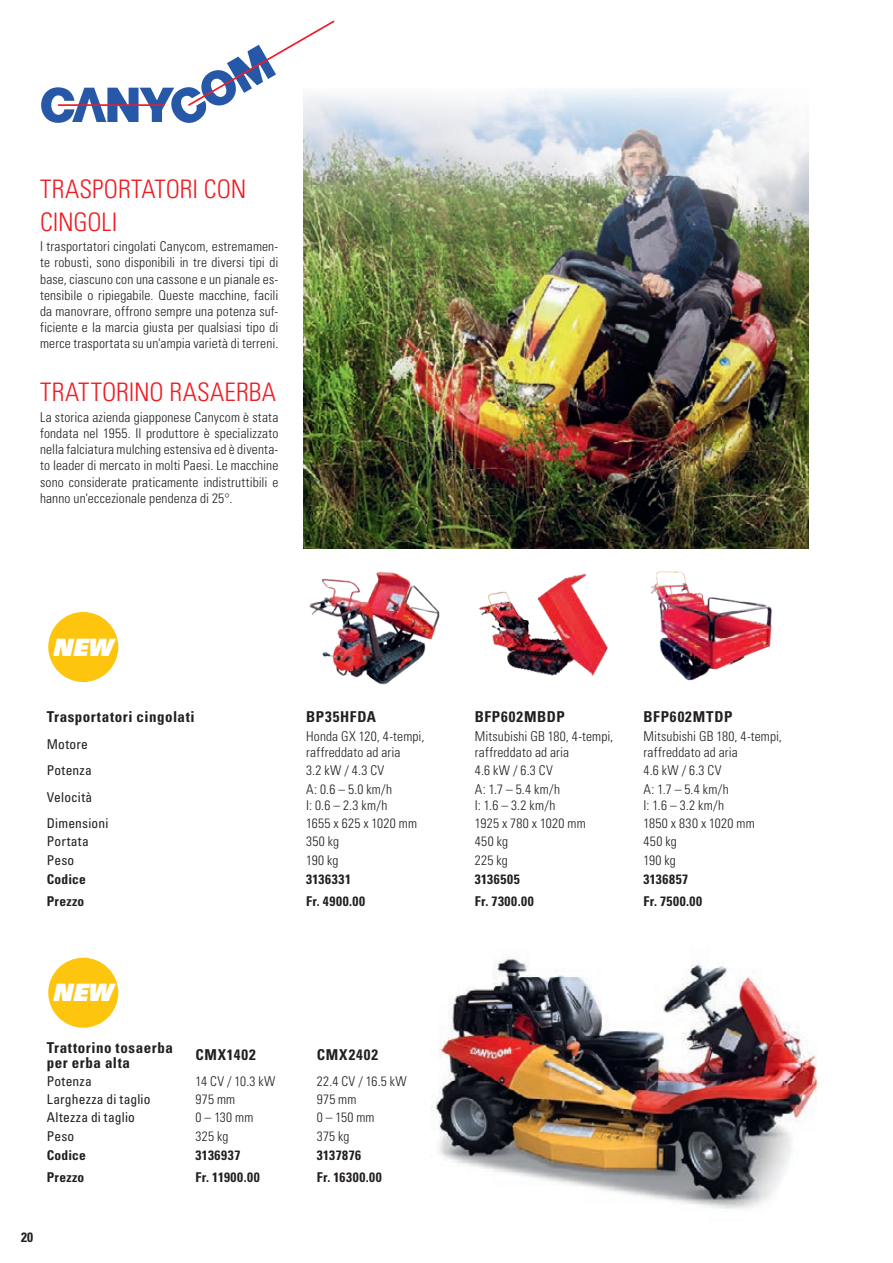
<style>
.page{position:relative;width:893px;height:1263px;background:#fff}
.page>*{position:absolute;margin:0;border:0;box-sizing:border-box;transform-origin:0 0}
.t1{font:300 condensed 25.5px/32.4px "Univers LT Std";color:#ee1d23}
.t2{font:24px "Univers LT Pro 85 X Black Obl";color:#fff}
.t3{font:700 condensed 15px/15px "Univers LT Std";letter-spacing:.04em;color:#231f20}
.t4{font:700 condensed 15px "Univers LT Std";letter-spacing:.065em;color:#231f20}
.t5{font:300 condensed 13.5px/16.2px "Univers LT Std";letter-spacing:.015em;color:#231f20}
.t6{font:700 condensed 13.5px "Univers LT Std";letter-spacing:.03em;color:#231f20}
.t7{font:condensed 13.5px "Univers LT Pro";letter-spacing:.015em;color:#231f20}
.t8{font:700 condensed 13.5px "Univers LT Std";letter-spacing:.05em;color:#231f20}
</style>
<div class="page">
<img style="left:304px;top:89px;width:504px;height:460px">
<div style="left:37px;top:0;width:304px;height:164px;background:#fff"></div>
<svg style="left:41px;top:20px;width:293px;height:106px"></svg>
<img style="left:309px;top:571px;width:131px;height:114px">
<img style="left:479px;top:573px;width:129px;height:103px">
<img style="left:651px;top:571px;width:121px;height:110px">
<img style="left:432px;top:957px;width:386px;height:252px">
<div style="left:48px;top:612px;width:70px;height:70px;background:#fdc50e;border-radius:50%"></div>
<div style="left:48px;top:958px;width:70px;height:70px;background:#fdc50e;border-radius:50%"></div>
<h1 class="t1" style="left:40px;top:173px;width:208px">TRASPORTATORI CON<br>CINGOLI</h1>
<p class="t5" style="left:40px;top:238px;width:240px;text-align:justify">I trasportatori cingolati Canycom, estremamen&shy;te robusti, sono disponibili in tre diversi tipi di base, ciascuno con una cassone e un pianale es&shy;tensibile o ripiegabile. Queste macchine, facili da manovrare, offrono sempre una potenza suf&shy;ficiente e la marcia giusta per qualsiasi tipo di merce trasportata su un'ampia varietà di terreni.</p>
<h1 class="t1" style="left:40px;top:376px;width:237px">TRATTORINO RASAERBA</h1>
<p class="t5" style="left:40px;top:409px;width:240px;text-align:justify">La storica azienda giapponese Canycom è stata fondata nel 1955. Il produttore è specializzato nella falciatura mulching estensiva ed è diventa&shy;to leader di mercato in molti Paesi. Le macchine sono considerate praticamente indistruttibili e hanno un'eccezionale pendenza di 25°.</p>
<h2 class="t2" style="left:52px;top:631px;width:61px">NEW</h2>
<p class="t3" style="left:47px;top:709px;width:149px">Trasportatori cingolati</p>
<p class="t3" style="left:306px;top:709px;width:71px">BP35HFDA</p>
<p class="t3" style="left:475px;top:709px;width:91px">BFP602MBDP</p>
<p class="t3" style="left:643px;top:709px;width:90px">BFP602MTDP</p>
<p class="t7" style="left:47px;top:736px;width:43px">Motore</p>
<p class="t5" style="left:306px;top:728px;width:120px">Honda GX 120, 4-tempi, raffreddato ad aria</p>
<p class="t5" style="left:475px;top:728px;width:140px">Mitsubishi GB 180, 4-tempi, raffreddato ad aria</p>
<p class="t5" style="left:643px;top:728px;width:140px">Mitsubishi GB 180, 4-tempi, raffreddato ad aria</p>
<p class="t7" style="left:47px;top:762px;width:47px">Potenza</p>
<p class="t5" style="left:306px;top:762px;width:80px">3.2 kW / 4.3 CV</p>
<p class="t5" style="left:475px;top:762px;width:79px">4.6 kW / 6.3 CV</p>
<p class="t5" style="left:643px;top:762px;width:79px">4.6 kW / 6.3 CV</p>
<p class="t7" style="left:47px;top:788px;width:47px">Velocità</p>
<p class="t5" style="left:306px;top:781px;width:88px">A: 0.6 – 5.0 km/h<br>I: 0.6 – 2.3 km/h</p>
<p class="t5" style="left:475px;top:781px;width:87px">A: 1.7 – 5.4 km/h<br>I: 1.6 – 3.2 km/h</p>
<p class="t5" style="left:643px;top:781px;width:87px">A: 1.7 – 5.4 km/h<br>I: 1.6 – 3.2 km/h</p>
<p class="t7" style="left:47px;top:815px;width:63px">Dimensioni</p>
<p class="t5" style="left:306px;top:815px;width:112px">1655 x 625 x 1020 mm</p>
<p class="t5" style="left:475px;top:815px;width:112px">1925 x 780 x 1020 mm</p>
<p class="t5" style="left:643px;top:815px;width:113px">1850 x 830 x 1020 mm</p>
<p class="t7" style="left:47px;top:833px;width:44px">Portata</p>
<p class="t5" style="left:306px;top:833px;width:35px">350 kg</p>
<p class="t5" style="left:475px;top:833px;width:35px">450 kg</p>
<p class="t5" style="left:643px;top:833px;width:35px">450 kg</p>
<p class="t7" style="left:47px;top:851px;width:29px">Peso</p>
<p class="t5" style="left:306px;top:852px;width:34px">190 kg</p>
<p class="t5" style="left:475px;top:852px;width:34px">225 kg</p>
<p class="t5" style="left:643px;top:852px;width:34px">190 kg</p>
<p class="t6" style="left:47px;top:871px;width:41px">Codice</p>
<p class="t6" style="left:306px;top:871px;width:46px">3136331</p>
<p class="t6" style="left:475px;top:871px;width:46px">3136505</p>
<p class="t6" style="left:643px;top:871px;width:46px">3136857</p>
<p class="t6" style="left:47px;top:892px;width:39px">Prezzo</p>
<p class="t6" style="left:306px;top:892px;width:60px">Fr. 4900.00</p>
<p class="t6" style="left:475px;top:892px;width:60px">Fr. 7300.00</p>
<p class="t6" style="left:643px;top:892px;width:60px">Fr. 7500.00</p>
<h2 class="t2" style="left:52px;top:977px;width:61px">NEW</h2>
<p class="t3" style="left:47px;top:1040px;width:128px">Trattorino tosaerba per erba alta</p>
<p class="t3" style="left:196px;top:1047px;width:62px">CMX1402</p>
<p class="t4" style="left:317px;top:1046px;width:63px">CMX2402</p>
<p class="t7" style="left:47px;top:1072px;width:47px">Potenza</p>
<p class="t5" style="left:196px;top:1073px;width:81px">14 CV / 10.3 kW</p>
<p class="t5" style="left:317px;top:1073px;width:91px">22.4 CV / 16.5 kW</p>
<p class="t7" style="left:47px;top:1091px;width:105px">Larghezza di taglio</p>
<p class="t5" style="left:196px;top:1091px;width:41px">975 mm</p>
<p class="t5" style="left:317px;top:1091px;width:41px">975 mm</p>
<p class="t7" style="left:47px;top:1109px;width:90px">Altezza di taglio</p>
<p class="t5" style="left:196px;top:1109px;width:59px">0 – 130 mm</p>
<p class="t5" style="left:317px;top:1109px;width:59px">0 – 150 mm</p>
<p class="t7" style="left:47px;top:1127px;width:29px">Peso</p>
<p class="t5" style="left:196px;top:1128px;width:34px">325 kg</p>
<p class="t5" style="left:317px;top:1128px;width:34px">375 kg</p>
<p class="t6" style="left:47px;top:1147px;width:41px">Codice</p>
<p class="t6" style="left:196px;top:1147px;width:46px">3136937</p>
<p class="t6" style="left:317px;top:1147px;width:46px">3137876</p>
<p class="t6" style="left:47px;top:1169px;width:39px">Prezzo</p>
<p class="t6" style="left:196px;top:1169px;width:66px">Fr. 11900.00</p>
<p class="t8" style="left:317px;top:1169px;width:67px">Fr. 16300.00</p>
<p class="t6" style="left:21px;top:1228px;width:13px">20</p>
</div>
